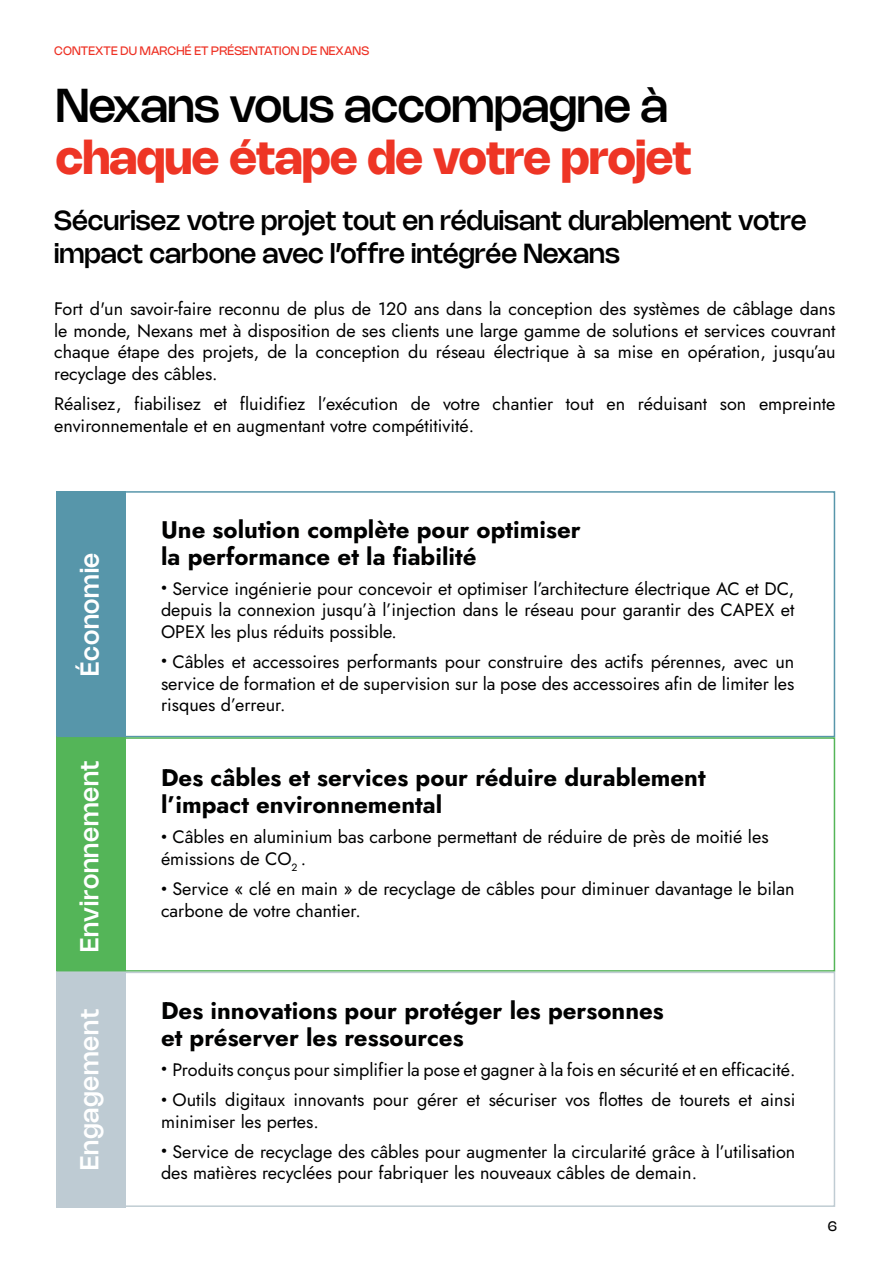
<style>
.page{position:relative;width:893px;height:1263px;background:#fff}
.page>*{position:absolute;margin:0;border:0;box-sizing:border-box;transform-origin:0 0}
.t1{font:700 46.5px "Nohemi";letter-spacing:-.01em;color:#ee3525}
.t2{font:500 46.5px "Nohemi";letter-spacing:-.01em;color:#000}
.t3{font:500 27px/32.4px "Nohemi";color:#000}
.t4{font:500 25.5px "Nohemi";letter-spacing:.03em;color:#fff}
.t5{font:24px/27px "Jost";color:#000101}
.t6{font:18px/21.6px "Jost";color:#000101}
.t7{font:18px/21.6px "Jost";color:#000;text-align:justify}
.t8{font:13.5px "Nohemi";color:#000}
.t9{font:12px "Nohemi";letter-spacing:.01em;color:#ee3124}
.s1{font-weight:900;color:#000}
</style>
<div class="page">
<div style="left:56px;top:491px;width:70px;height:246px;background:#5796aa"></div>
<div style="left:56px;top:736px;width:70px;height:236px;background:#54b558"></div>
<div style="left:56px;top:972px;width:70px;height:236px;background:#becbd3"></div>
<div style="left:57px;top:491px;width:778px;height:246px;border:2px solid #5796aa"></div>
<div style="left:57px;top:737px;width:778px;height:235px;border:2px solid #54b558"></div>
<div style="left:57px;top:972px;width:778px;height:235px;border:2px solid #c0ccd3"></div>
<p class="t9" style="left:54px;top:44px;width:316px">CONTEXTE DU MARCHÉ ET PRÉSENTATION DE NEXANS</p>
<h1 class="t2" style="left:56px;top:76px;width:614px">Nexans vous accompagne à</h1>
<h1 class="t1" style="left:56px;top:129px;width:637px">chaque étape de votre projet</h1>
<h2 class="t3" style="left:54px;top:204px;width:754px">Sécurisez votre projet tout en réduisant durablement votre impact carbone avec l’offre intégrée Nexans</h2>
<p class="t7" style="left:54px;top:298px;width:783px">Fort d'un savoir-faire reconnu de plus de 120 ans dans la conception des systèmes de câblage dans le monde, Nexans met à disposition de ses clients une large gamme de solutions et services couvrant chaque étape des projets, de la conception du réseau électrique à sa mise en opération, jusqu’au recyclage des câbles.</p>
<p class="t7" style="left:54px;top:393px;width:783px">Réalisez, fiabilisez et fluidifiez l’exécution de votre chantier tout en réduisant son empreinte environnementale et en augmentant votre compétitivité.</p>
<h3 class="t4" style="left:74px;top:676px;width:125px;rotate:-90deg">Économie</h3>
<h3 class="t4" style="left:74px;top:952px;width:193px;rotate:-90deg">Environnement</h3>
<h3 class="t4" style="left:74px;top:1170px;width:162px;rotate:-90deg">Engagement</h3>
<h3 class="t5" style="left:161px;top:516px;width:421px">Une solution complète pour optimiser la performance et la fiabilité</h3>
<p class="t6" style="left:161px;top:578px;width:635px;text-align:justify"><span class="s1">•</span> Service ingénierie pour concevoir et optimiser l’architecture électrique AC et DC, depuis la connexion jusqu’à l’injection dans le réseau pour garantir des CAPEX et OPEX les plus réduits possible.</p>
<p class="t6" style="left:161px;top:651px;width:635px;text-align:justify"><span class="s1">•</span> Câbles et accessoires performants pour construire des actifs pérennes, avec un service de formation et de supervision sur la pose des accessoires afin de limiter les risques d’erreur.</p>
<h3 class="t5" style="left:161px;top:765px;width:546px">Des câbles et services pour réduire durablement l’impact environnemental</h3>
<p class="t6" style="left:161px;top:826px;width:609px"><span class="s1">•</span> Câbles en aluminium bas carbone permettant de réduire de près de moitié les émissions de CO<sub>2</sub> .</p>
<p class="t6" style="left:161px;top:878px;width:635px"><span class="s1">•</span> Service « clé en main » de recyclage de câbles pour diminuer davantage le bilan carbone de votre chantier.</p>
<h3 class="t5" style="left:161px;top:997px;width:504px">Des innovations pour protéger les personnes et préserver les ressources</h3>
<p class="t6" style="left:161px;top:1059px;width:636px"><span class="s1">•</span> Produits conçus pour simplifier la pose et gagner à la fois en sécurité et en efficacité.</p>
<p class="t6" style="left:161px;top:1089px;width:636px"><span class="s1">•</span> Outils digitaux innovants pour gérer et sécuriser vos flottes de tourets et ainsi minimiser les pertes.</p>
<p class="t6" style="left:161px;top:1141px;width:636px"><span class="s1">•</span> Service de recyclage des câbles pour augmenter la circularité grâce à l’utilisation des matières recyclées pour fabriquer les nouveaux câbles de demain.</p>
<p class="t8" style="left:828px;top:1218px;width:11px">6</p>
</div>
